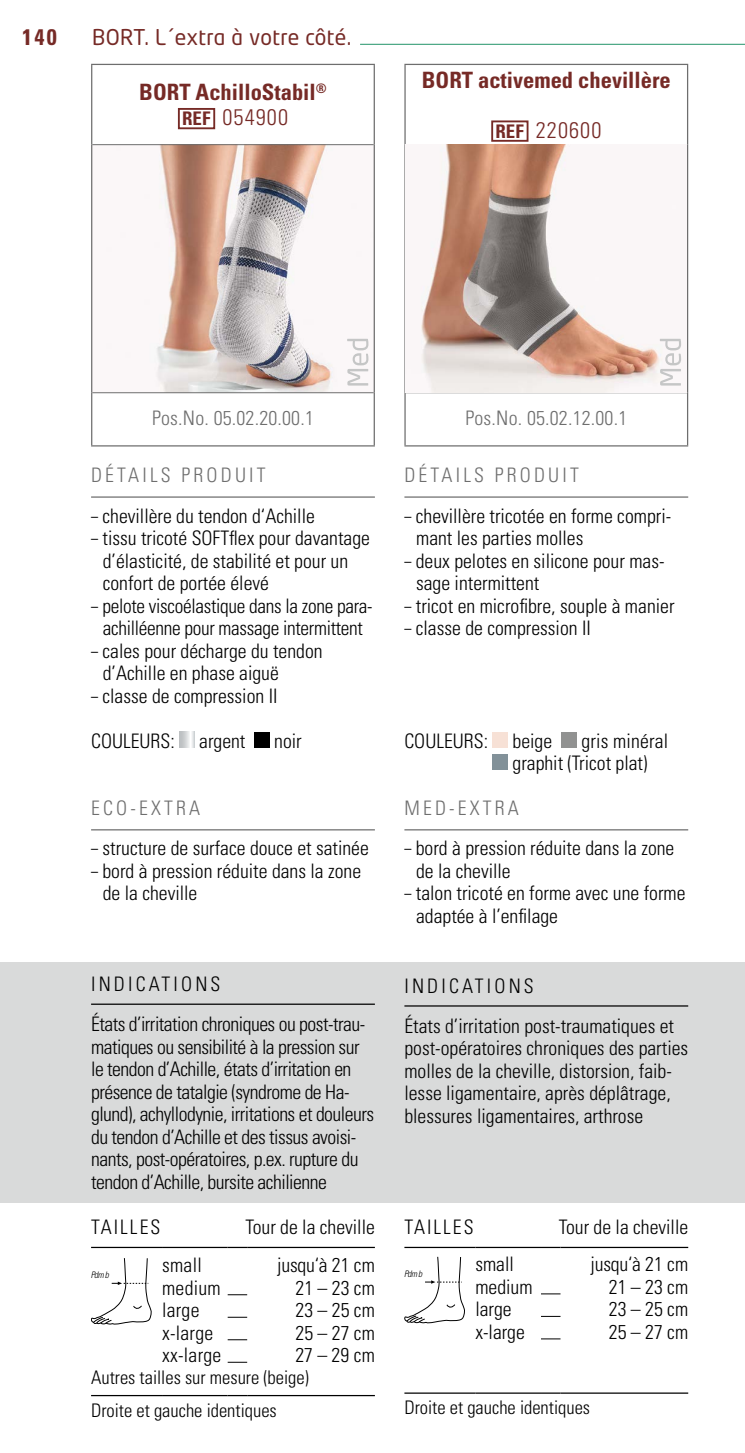
<style>
.page{position:relative;width:745px;height:1453px;background:#fff}
.page>*{position:absolute;margin:0;border:0;box-sizing:border-box;transform-origin:0 0}
.t1{font:700 condensed 22.5px/25px "Univers LT Std";color:#762a26;text-align:center}
.t2{font:300 condensed 22.5px "Univers LT Std";letter-spacing:.05em;color:#762a26}
.t3{font:21.5px "Neo Tech Std";letter-spacing:.01em;color:#762a26}
.t4{font:300 condensed 20px/22.5px "Univers LT Std";color:#000;scale:.7 1}
.t5{font:300 condensed 20px/22.5px "Univers LT Std";color:#000}
.t6{font:300 condensed 20px/22.5px "Univers LT Std";letter-spacing:-.025em;color:#000}
.t7{font:300 condensed 20px "Univers LT Std";letter-spacing:.16em;color:#6e6e6e}
.t8{font:300 condensed 20px "Univers LT Std";letter-spacing:.01em;color:#6e6e6e}
.t9{font:300 condensed 20px "Univers LT Std";letter-spacing:.1em;color:#000}
.t10{font:300 condensed 18.75px/32.5px "Univers LT Std";color:#000}
.t11{font:italic 300 condensed 9px "Univers LT Std";letter-spacing:-.05em;color:#000}
.s1{font-family:"Univers LT Pro";font-size:18.75px}
.s2{font-weight:300}
.s3{font-family:"Univers LT Pro";font-weight:700;font-size:18.75px}
</style>
<div class="page">
<div style="left:0;top:962px;width:744px;height:240px;background:#d9dada"></div>
<svg style="left:404px;top:1257px;width:60px;height:66px"></svg>
<svg style="left:541px;top:1293px;width:19px;height:1px"></svg>
<svg style="left:541px;top:1316px;width:19px;height:1px"></svg>
<hr style="left:404px;top:1247px;width:71px;height:1px;background:#000">
<hr style="left:475px;top:1247px;width:65px;height:1px;background:#000">
<hr style="left:404px;top:1392px;width:71px;height:2px;background:#000">
<hr style="left:475px;top:1392px;width:65px;height:2px;background:#000">
<hr style="left:540px;top:1392px;width:20px;height:2px;background:#000">
<hr style="left:560px;top:1392px;width:127px;height:2px;background:#000">
<svg style="left:540px;top:1247px;width:20px;height:1px"></svg>
<hr style="left:560px;top:1247px;width:127px;height:1px;background:#000">
<svg style="left:541px;top:1338px;width:19px;height:1px"></svg>
<hr style="left:404px;top:65px;width:1px;height:80px;background:#6e6e6e">
<hr style="left:686px;top:65px;width:1px;height:80px;background:#6e6e6e">
<hr style="left:404px;top:64px;width:283px;height:1px;background:#6e6e6e">
<hr style="left:404px;top:145px;width:1px;height:248px;background:#6e6e6e">
<hr style="left:686px;top:145px;width:1px;height:248px;background:#6e6e6e">
<hr style="left:405px;top:144px;width:281px;height:1px;background:#6e6e6e">
<hr style="left:404px;top:393px;width:1px;height:52px;background:#6e6e6e">
<hr style="left:686px;top:393px;width:1px;height:52px;background:#6e6e6e">
<hr style="left:405px;top:392px;width:281px;height:1px;background:#6e6e6e">
<hr style="left:404px;top:445px;width:283px;height:1px;background:#6e6e6e">
<div style="left:491px;top:120px;width:37px;height:22px;border:2px solid #762a26"></div>
<img style="left:421px;top:145px;width:261px;height:247px">
<hr style="left:404px;top:496px;width:283px;height:2px;background:#6e6e6e">
<hr style="left:404px;top:829px;width:283px;height:1px;background:#6e6e6e">
<div style="left:492px;top:732px;width:16px;height:15px;background:#f7e1d6"></div>
<div style="left:560px;top:732px;width:16px;height:15px;background:#919291"></div>
<div style="left:492px;top:754px;width:16px;height:16px;background:#829199"></div>
<hr style="left:404px;top:1005px;width:283px;height:1px;background:#000">
<svg style="left:659px;top:339px;width:21px;height:47px"></svg>
<hr style="left:91px;top:1003px;width:283px;height:2px;background:#000">
<svg style="left:91px;top:1258px;width:60px;height:66px"></svg>
<svg style="left:227px;top:1294px;width:20px;height:1px"></svg>
<svg style="left:227px;top:1317px;width:20px;height:1px"></svg>
<svg style="left:227px;top:1339px;width:20px;height:1px"></svg>
<svg style="left:227px;top:1362px;width:20px;height:1px"></svg>
<hr style="left:91px;top:1247px;width:71px;height:1px;background:#000">
<hr style="left:162px;top:1247px;width:65px;height:1px;background:#000">
<svg style="left:227px;top:1247px;width:20px;height:1px"></svg>
<hr style="left:247px;top:1247px;width:127px;height:1px;background:#000">
<hr style="left:91px;top:1395px;width:71px;height:1px;background:#000">
<hr style="left:162px;top:1395px;width:65px;height:1px;background:#000">
<svg style="left:227px;top:1395px;width:20px;height:1px"></svg>
<hr style="left:247px;top:1395px;width:127px;height:1px;background:#000">
<hr style="left:91px;top:496px;width:283px;height:2px;background:#6e6e6e">
<hr style="left:91px;top:829px;width:283px;height:1px;background:#6e6e6e">
<svg style="left:179px;top:732px;width:16px;height:15px"></svg>
<div style="left:254px;top:732px;width:16px;height:15px;background:#000"></div>
<img style="left:92px;top:145px;width:281px;height:247px">
<hr style="left:91px;top:65px;width:1px;height:80px;background:#6e6e6e">
<hr style="left:373px;top:65px;width:1px;height:80px;background:#6e6e6e">
<hr style="left:91px;top:64px;width:283px;height:1px;background:#6e6e6e">
<hr style="left:91px;top:145px;width:1px;height:248px;background:#6e6e6e">
<hr style="left:373px;top:145px;width:1px;height:248px;background:#6e6e6e">
<hr style="left:92px;top:144px;width:281px;height:1px;background:#6e6e6e">
<hr style="left:91px;top:393px;width:1px;height:52px;background:#6e6e6e">
<hr style="left:373px;top:393px;width:1px;height:52px;background:#6e6e6e">
<hr style="left:92px;top:392px;width:281px;height:1px;background:#6e6e6e">
<hr style="left:91px;top:445px;width:283px;height:1px;background:#6e6e6e">
<div style="left:178px;top:108px;width:37px;height:21px;border:2px solid #762a26"></div>
<svg style="left:347px;top:339px;width:21px;height:47px"></svg>
<hr style="left:360px;top:44px;width:384px;height:1px;background:#229369">
<p class="t1" style="left:22px;top:24px;width:36px">140</p>
<p class="t3" style="left:92px;top:24px;width:260px">BORT. L´extra à votre côté.</p>
<p class="t1" style="left:139px;top:80px;width:189px">BORT AchilloStabil<sup>®<br></sup><span class="s1">REF</span> <span class="s2">054900</span></p>
<p class="t1" style="left:421px;top:67px;width:250px">BORT activemed chevillère</p>
<p class="t2" style="left:495px;top:116px;width:107px"><span class="s3">REF</span> 220600</p>
<p class="t8" style="left:152px;top:406px;width:163px">Pos.No. 05.02.20.00.1</p>
<p class="t7" style="left:91px;top:463px;width:176px">DÉTAILS PRODUIT</p>
<p class="t4" style="left:91px;top:504px;width:321px">– chevillère du tendon d‘Achille</p>
<p class="t4" style="left:103px;top:527px;width:383px;text-indent:-12px">– tissu tricoté SOFTflex pour davantage d’élasticité, de stabilité et pour un confort de portée élevé</p>
<p class="t4" style="left:91px;top:594px;width:403px;text-align:center">– pelote viscoélastique dans la zone para&shy;achilléenne pour massage intermittent</p>
<p class="t4" style="left:103px;top:639px;width:315px;text-indent:-12px">– cales pour décharge du tendon d’Achille en phase aiguë</p>
<p class="t4" style="left:91px;top:684px;width:268px">– classe de compression II</p>
<p class="t5" style="left:91px;top:729px;width:156px">COULEURS: argent</p>
<p class="t5" style="left:274px;top:729px;width:29px">noir</p>
<p class="t7" style="left:91px;top:796px;width:110px">ECO-EXTRA</p>
<p class="t4" style="left:91px;top:837px;width:398px">– structure de surface douce et satinée</p>
<p class="t4" style="left:103px;top:859px;width:370px;text-indent:-12px">– bord à pression réduite dans la zone de la cheville</p>
<p class="t6" style="left:91px;top:964px;width:275px;line-height:40.2px">INDICATIONS<br>États d’irritation chroniques ou post-trau-</p>
<p class="t6" style="left:91px;top:1035px;width:284px">matiques ou sensibilité à la pression sur le tendon d’Achille, états d’irritation en présence de tatalgie (syndrome de Ha&shy;glund), achyllodynie, irritations et douleurs du tendon d’Achille et des tissus avoisi&shy;nants, post-opératoires, p.ex. rupture du tendon d’Achille, bursite achilienne</p>
<p class="t9" style="left:91px;top:1214px;width:71px">TAILLES</p>
<p class="t5" style="left:245px;top:1215px;width:131px">Tour de la cheville</p>
<p class="t5" style="left:162px;top:1254px;width:41px">small</p>
<p class="t5" style="left:277px;top:1254px;width:99px">jusqu‘à 21 cm</p>
<p class="t5" style="left:162px;top:1276px;width:60px">medium</p>
<p class="t5" style="left:295px;top:1276px;width:81px">21 – 23 cm</p>
<p class="t5" style="left:162px;top:1299px;width:39px">large</p>
<p class="t5" style="left:295px;top:1299px;width:81px">23 – 25 cm</p>
<p class="t5" style="left:162px;top:1321px;width:53px">x-large</p>
<p class="t5" style="left:295px;top:1321px;width:81px">25 – 27 cm</p>
<p class="t5" style="left:162px;top:1344px;width:61px">xx-large</p>
<p class="t5" style="left:295px;top:1344px;width:81px">27 – 29 cm</p>
<p class="t10" style="left:91px;top:1361px;width:219px">Autres tailles sur mesure (beige)<br>Droite et gauche identiques</p>
<p class="t11" style="left:91px;top:1270px;width:20px">Pdm b</p>
<p class="t8" style="left:465px;top:406px;width:163px">Pos.No. 05.02.12.00.1</p>
<p class="t7" style="left:404px;top:463px;width:176px">DÉTAILS PRODUIT</p>
<p class="t4" style="left:416px;top:504px;width:365px;text-indent:-12px">– chevillère tricotée en forme compri&shy;mant les parties molles</p>
<p class="t4" style="left:416px;top:549px;width:356px;text-indent:-12px">– deux pelotes en silicone pour mas&shy;sage intermittent</p>
<p class="t4" style="left:404px;top:594px;width:387px">– tricot en microfibre, souple à manier</p>
<p class="t4" style="left:404px;top:617px;width:268px">– classe de compression II</p>
<p class="t5" style="left:404px;top:729px;width:149px">COULEURS: beige</p>
<p class="t5" style="left:512px;top:729px;width:157px;text-indent:69px">gris minéral graphit (Tricot plat)</p>
<p class="t7" style="left:404px;top:796px;width:116px">MED-EXTRA</p>
<p class="t4" style="left:416px;top:837px;width:370px;text-indent:-12px">– bord à pression réduite dans la zone de la cheville</p>
<p class="t4" style="left:416px;top:882px;width:386px;text-indent:-12px">– talon tricoté en forme avec une forme adaptée à l’enfilage</p>
<p class="t5" style="left:404px;top:965px;width:271px;line-height:40.2px">INDICATIONS<br>États d’irritation post-traumatiques et</p>
<p class="t5" style="left:404px;top:1037px;width:285px">post-opératoires chroniques des parties molles de la cheville, distorsion, faib&shy;lesse ligamentaire, après déplâtrage, blessures ligamentaires, arthrose</p>
<p class="t9" style="left:404px;top:1214px;width:71px">TAILLES</p>
<p class="t5" style="left:558px;top:1215px;width:131px">Tour de la cheville</p>
<p class="t5" style="left:475px;top:1253px;width:40px">small</p>
<p class="t5" style="left:590px;top:1253px;width:99px">jusqu‘à 21 cm</p>
<p class="t5" style="left:475px;top:1275px;width:59px">medium</p>
<p class="t5" style="left:608px;top:1275px;width:81px">21 – 23 cm</p>
<p class="t5" style="left:475px;top:1298px;width:38px">large</p>
<p class="t5" style="left:608px;top:1298px;width:81px">23 – 25 cm</p>
<p class="t5" style="left:475px;top:1320px;width:51px">x-large</p>
<p class="t5" style="left:608px;top:1320px;width:81px">25 – 27 cm</p>
<p class="t11" style="left:404px;top:1268px;width:20px">Pdm b</p>
<p class="t10" style="left:404px;top:1391px;width:187px">Droite et gauche identiques</p>
</div>
